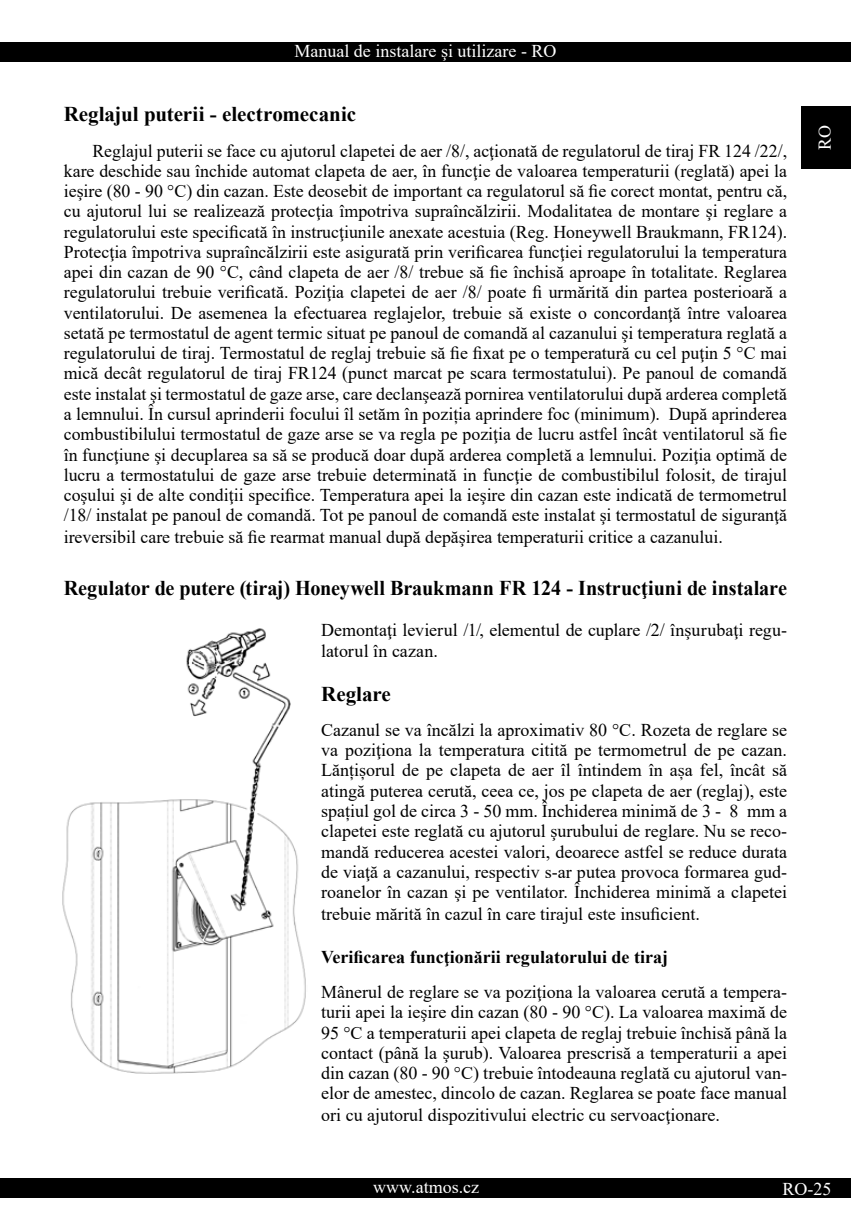
<style>
.page{position:relative;width:851px;height:1221px;background:#fff}
.page>*{position:absolute;margin:0;border:0;box-sizing:border-box;transform-origin:0 0}
.t1{font:700 21px "Times New Roman";letter-spacing:-.005em;color:#000;scale:.96 1}
.t2{font:700 21px "Times New Roman";letter-spacing:-.005em;color:#000}
.t3{font:18px/20.2px "Times New Roman";color:#000;text-align:justify}
.t4{font:18px "Times New Roman";color:#fff}
.t5{font:700 18px "Times New Roman";color:#000}
</style>
<div class="page">
<div style="left:0;top:43px;width:850px;height:19px;background:#000"></div>
<div style="left:801px;top:106px;width:49px;height:63px;background:#000"></div>
<div style="left:0;top:1178px;width:850px;height:20px;background:#000"></div>
<img style="left:62px;top:628px;width:244px;height:446px">
<p class="t4" style="left:294px;top:39px;width:263px">Manual de instalare şi utilizare - RO</p>
<p class="t2" style="left:64px;top:98px;width:294px">Reglajul puterii - electromecanic</p>
<p class="t3" style="left:64px;top:140px;width:724px;text-indent:29px">Reglajul puterii se face cu ajutorul clapetei de aer /8/, acţionată de regulatorul de tiraj FR 124 /22/, kare deschide sau închide automat clapeta de aer, în funcţie de valoarea temperaturii (reglată) apei la ieşire (80 - 90 °C) din cazan. Este deosebit de important ca regulatorul să fie corect montat, pentru că, cu ajutorul lui se realizează protecţia împotriva supraîncălzirii. Modalitatea de montare şi reglare a regulatorului este specificată în instrucţiunile anexate acestuia (Reg. Honeywell Braukmann, FR124).<br>Protecţia împotriva supraîncălzirii este asigurată prin verificarea funcţiei regulatorului la temperatura apei din cazan de 90 °C, când clapeta de aer /8/ trebue să fie închisă aproape în totalitate. Reglarea regulatorului trebuie verificată. Poziţia clapetei de aer /8/ poate fi urmărită din partea posterioară a ventilatorului. De asemenea la efectuarea reglajelor, trebuie să existe o concordanţă între valoarea setată pe termostatul de agent termic situat pe panoul de comandă al cazanului şi temperatura reglată a regulatorului de tiraj. Termostatul de reglaj trebuie să fie fixat pe o temperatură cu cel puţin 5 °C mai mică decât regulatorul de tiraj FR124 (punct marcat pe scara termostatului). Pe panoul de comandă este instalat şi termostatul de gaze arse, care declanşează pornirea ventilatorului după arderea completă a lemnului. În cursul aprinderii focului îl setăm în poziția aprindere foc (minimum). După aprinderea combustibilului termostatul de gaze arse se va regla pe poziţia de lucru astfel încât ventilatorul să fie în funcţiune şi decuplarea sa să se producă doar după arderea completă a lemnului. Poziţia optimă de lucru a termostatului de gaze arse trebuie determinată in funcţie de combustibilul folosit, de tirajul coşului şi de alte condiţii specifice. Temperatura apei la ieşire din cazan este indicată de termometrul /18/ instalat pe panoul de comandă. Tot pe panoul de comandă este instalat şi termostatul de siguranţă ireversibil care trebuie să fie rearmat manual după depăşirea temperaturii critice a cazanului.</p>
<p class="t1" style="left:64px;top:572px;width:754px">Regulator de putere (tiraj) Honeywell Braukmann FR 124 - Instrucţiuni de instalare</p>
<p class="t3" style="left:321px;top:618px;width:467px;line-height:21.6px">Demontaţi levierul /1/, elementul de cuplare /2/ înşurubaţi regu&shy;latorul în cazan.</p>
<p class="t2" style="left:321px;top:678px;width:71px">Reglare</p>
<p class="t3" style="left:321px;top:719px;width:467px">Cazanul se va încălzi la aproximativ 80 °C. Rozeta de reglare se va poziţiona la temperatura citită pe termometrul de pe cazan.<br>Lănțișorul de pe clapeta de aer îl întindem în așa fel, încât să atingă puterea cerută, ceea ce, jos pe clapeta de aer (reglaj), este spațiul gol de circa 3 - 50 mm. Închiderea minimă de 3 - 8 mm a clapetei este reglată cu ajutorul şurubului de reglare. Nu se reco&shy;mandă reducerea acestei valori, deoarece astfel se reduce durata de viaţă a cazanului, respectiv s-ar putea provoca formarea gud&shy;roanelor în cazan şi pe ventilator. Închiderea minimă a clapetei trebuie mărită în cazul în care tirajul este insuficient.</p>
<p class="t5" style="left:321px;top:943px;width:348px">Verificarea funcţionării regulatorului de tiraj</p>
<p class="t3" style="left:321px;top:981px;width:467px">Mânerul de reglare se va poziţiona la valoarea cerută a tempera&shy;turii apei la ieşire din cazan (80 - 90 °C). La valoarea maximă de 95 °C a temperaturii apei clapeta de reglaj trebuie închisă până la contact (până la şurub). Valoarea prescrisă a temperaturii a apei din cazan (80 - 90 °C) trebuie întodeauna reglată cu ajutorul van&shy;elor de amestec, dincolo de cazan. Reglarea se poate face manual ori cu ajutorul dispozitivului electric cu servoacţionare.</p>
<p class="t4" style="left:811px;top:150px;width:27px;rotate:-90deg">RO</p>
<p class="t4" style="left:373px;top:1173px;width:107px">www.atmos.cz</p>
<p class="t4" style="left:782px;top:1175px;width:50px">RO-25</p>
</div>
